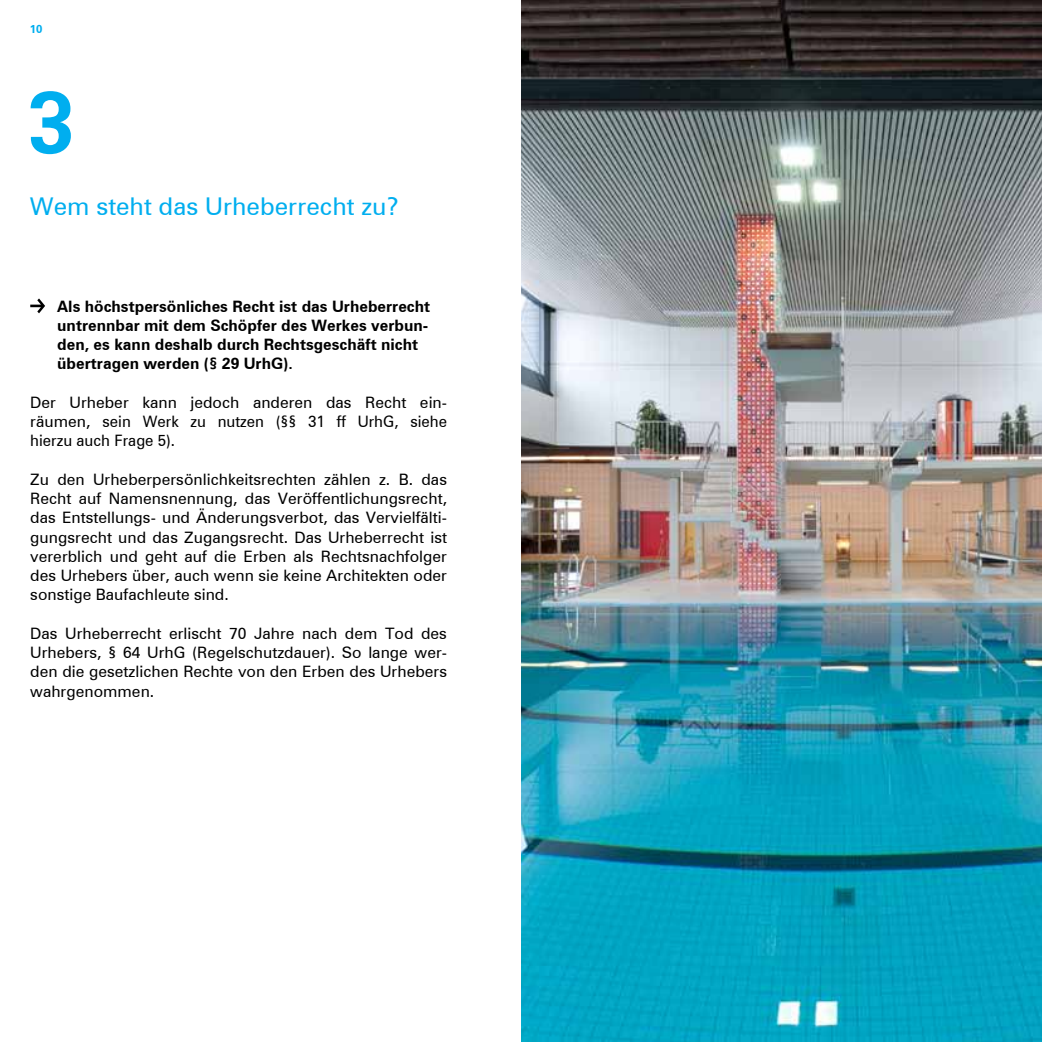
<style>
.page{position:relative;width:1042px;height:1042px;background:#fff}
.page>*{position:absolute;margin:0;border:0;box-sizing:border-box;transform-origin:0 0}
.t1{font:700 87.5px "Zurich BT";color:#00aeef}
.t2{font:24.5px "Zurich BT";color:#00aeef}
.t3{font:15.75px/19.2px "Zurich BT";color:#000;text-align:justify}
.t4{font:700 15.75px/19.2px "Zurich BT";color:#000}
.t5{font:700 11.38px "Zurich BT";color:#00aeef}
</style>
<div class="page">
<svg style="left:30px;top:298px;width:15px;height:15px"></svg>
<img style="left:521px;top:0;width:521px;height:1042px">
<p class="t5" style="left:30px;top:22px;width:14px">10</p>
<h1 class="t1" style="left:27px;top:69px;width:50px">3</h1>
<h2 class="t2" style="left:30px;top:192px;width:370px">Wem steht das Urheberrecht zu?</h2>
<p class="t4" style="left:57px;top:296px;width:374px">Als höchstpersönliches Recht ist das Urheberrecht untrennbar mit dem Schöpfer des Werkes verbun&shy;den, es kann deshalb durch Rechtsgeschäft nicht übertragen werden (§ 29 UrhG).</p>
<p class="t3" style="left:30px;top:392px;width:418px">Der Urheber kann jedoch anderen das Recht ein&shy;räumen, sein Werk zu nutzen (§§ 31 ff UrhG, siehe hierzu auch Frage 5).</p>
<p class="t3" style="left:30px;top:469px;width:418px">Zu den Urheberpersönlichkeitsrechten zählen z. B. das Recht auf Namensnennung, das Veröffentlichungsrecht, das Entstellungs- und Änderungsverbot, das Vervielfälti&shy;gungsrecht und das Zugangsrecht. Das Urheberrecht ist vererblich und geht auf die Erben als Rechtsnachfolger des Urhebers über, auch wenn sie keine Architekten oder sonstige Baufachleute sind.</p>
<p class="t3" style="left:30px;top:623px;width:418px">Das Urheberrecht erlischt 70 Jahre nach dem Tod des Urhebers, § 64 UrhG (Regelschutzdauer). So lange wer&shy;den die gesetzlichen Rechte von den Erben des Urhebers wahrgenommen.</p>
</div>
